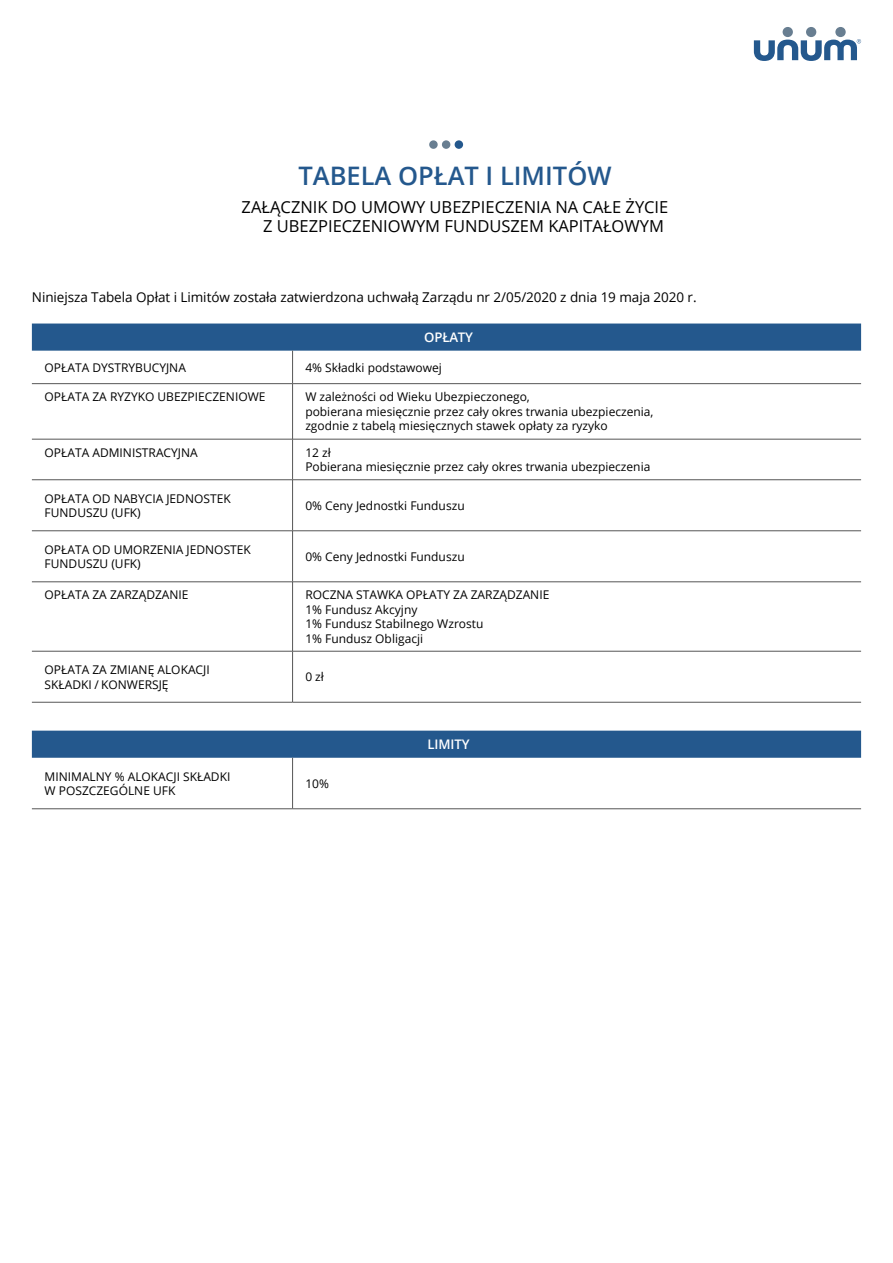
<style>
.page{position:relative;width:893px;height:1263px;background:#fff}
.page>*{position:absolute;margin:0;border:0;box-sizing:border-box;transform-origin:0 0}
.t1{font:600 25.5px "Open Sans";color:#24588d}
.t2{font:16.5px/19.8px "Open Sans";color:#000;text-align:right}
.t3{font:13.5px "Open Sans";letter-spacing:-.005em;color:#000}
.t4{font:600 13.2px "Open Sans";letter-spacing:-.01em;color:#fff}
.t5{font:12px/14.4px "Open Sans";color:#000}
</style>
<div class="page">
<svg style="left:32px;top:323px;width:829px;height:435px"></svg>
<hr style="left:292px;top:351px;width:1px;height:32px;background:#565656">
<hr style="left:32px;top:383px;width:261px;height:1px;background:#565656">
<hr style="left:293px;top:383px;width:568px;height:1px;background:#565656">
<hr style="left:292px;top:384px;width:1px;height:55px;background:#565656">
<hr style="left:32px;top:439px;width:261px;height:1px;background:#565656">
<hr style="left:293px;top:439px;width:568px;height:1px;background:#565656">
<hr style="left:292px;top:439px;width:1px;height:41px;background:#565656">
<hr style="left:32px;top:479px;width:261px;height:1px;background:#565656">
<hr style="left:293px;top:479px;width:568px;height:1px;background:#565656">
<hr style="left:292px;top:480px;width:1px;height:51px;background:#565656">
<hr style="left:32px;top:530px;width:261px;height:1px;background:#565656">
<hr style="left:293px;top:530px;width:568px;height:1px;background:#565656">
<hr style="left:292px;top:531px;width:1px;height:51px;background:#565656">
<hr style="left:32px;top:581px;width:261px;height:1px;background:#565656">
<hr style="left:293px;top:581px;width:568px;height:1px;background:#565656">
<hr style="left:292px;top:582px;width:1px;height:69px;background:#565656">
<hr style="left:32px;top:651px;width:261px;height:1px;background:#565656">
<hr style="left:293px;top:651px;width:568px;height:1px;background:#565656">
<hr style="left:292px;top:651px;width:1px;height:51px;background:#565656">
<hr style="left:32px;top:702px;width:261px;height:1px;background:#565656">
<hr style="left:293px;top:702px;width:568px;height:1px;background:#565656">
<hr style="left:292px;top:758px;width:1px;height:50px;background:#565656">
<hr style="left:32px;top:808px;width:261px;height:1px;background:#565656">
<hr style="left:293px;top:808px;width:568px;height:1px;background:#565656">
<div style="left:429px;top:140px;width:9px;height:9px;background:#687e91;border-radius:50%"></div>
<div style="left:442px;top:140px;width:8px;height:9px;background:#687e91;border-radius:50%"></div>
<div style="left:455px;top:140px;width:8px;height:9px;background:#24588d;border-radius:50%"></div>
<div style="left:783px;top:27px;width:10px;height:10px;background:#687e91;border-radius:50%"></div>
<div style="left:806px;top:27px;width:10px;height:10px;background:#687e91;border-radius:50%"></div>
<div style="left:835px;top:27px;width:11px;height:10px;background:#687e91;border-radius:50%"></div>
<svg style="left:754px;top:39px;width:107px;height:22px"></svg>
<h1 class="t1" style="left:298px;top:159px;width:315px">TABELA OPŁAT I LIMITÓW</h1>
<h2 class="t2" style="left:242px;top:196px;width:428px">ZAŁĄCZNIK DO UMOWY UBEZPIECZENIA NA CAŁE ŻYCIE<br>Z UBEZPIECZENIOWYM FUNDUSZEM KAPITAŁOWYM</h2>
<p class="t3" style="left:32px;top:288px;width:666px">Niniejsza Tabela Opłat i Limitów została zatwierdzona uchwałą Zarządu nr 2/05/2020 z dnia 19 maja 2020 r.</p>
<p class="t4" style="left:424px;top:328px;width:51px">OPŁATY</p>
<p class="t5" style="left:45px;top:360px;width:143px">OPŁATA DYSTRYBUCYJNA</p>
<p class="t5" style="left:305px;top:360px;width:138px">4% Składki podstawowej</p>
<p class="t5" style="left:45px;top:389px;width:222px">OPŁATA ZA RYZYKO UBEZPIECZENIOWE</p>
<p class="t5" style="left:305px;top:389px;width:350px">W zależności od Wieku Ubezpieczonego,<br>pobierana miesięcznie przez cały okres trwania ubezpieczenia, zgodnie z tabelą miesięcznych stawek opłaty za ryzyko</p>
<p class="t5" style="left:45px;top:445px;width:155px">OPŁATA ADMINISTRACYJNA</p>
<p class="t5" style="left:305px;top:445px;width:347px">12 zł<br>Pobierana miesięcznie przez cały okres trwania ubezpieczenia</p>
<p class="t5" style="left:45px;top:491px;width:188px">OPŁATA OD NABYCIA JEDNOSTEK<br>FUNDUSZU (UFK)</p>
<p class="t5" style="left:305px;top:498px;width:161px">0% Ceny Jednostki Funduszu</p>
<p class="t5" style="left:45px;top:542px;width:208px">OPŁATA OD UMORZENIA JEDNOSTEK<br>FUNDUSZU (UFK)</p>
<p class="t5" style="left:305px;top:549px;width:161px">0% Ceny Jednostki Funduszu</p>
<p class="t5" style="left:45px;top:588px;width:145px">OPŁATA ZA ZARZĄDZANIE</p>
<p class="t5" style="left:305px;top:588px;width:246px">ROCZNA STAWKA OPŁATY ZA ZARZĄDZANIE<br>1% Fundusz Akcyjny<br>1% Fundusz Stabilnego Wzrostu<br>1% Fundusz Obligacji</p>
<p class="t5" style="left:45px;top:662px;width:167px">OPŁATA ZA ZMIANĘ ALOKACJI<br>SKŁADKI / KONWERSJĘ</p>
<p class="t5" style="left:305px;top:669px;width:20px">0 zł</p>
<p class="t5" style="left:45px;top:769px;width:187px">MINIMALNY % ALOKACJI SKŁADKI<br>W POSZCZEGÓLNE UFK</p>
<p class="t5" style="left:305px;top:776px;width:25px">10%</p>
<p class="t4" style="left:428px;top:735px;width:44px">LIMITY</p>
</div>
